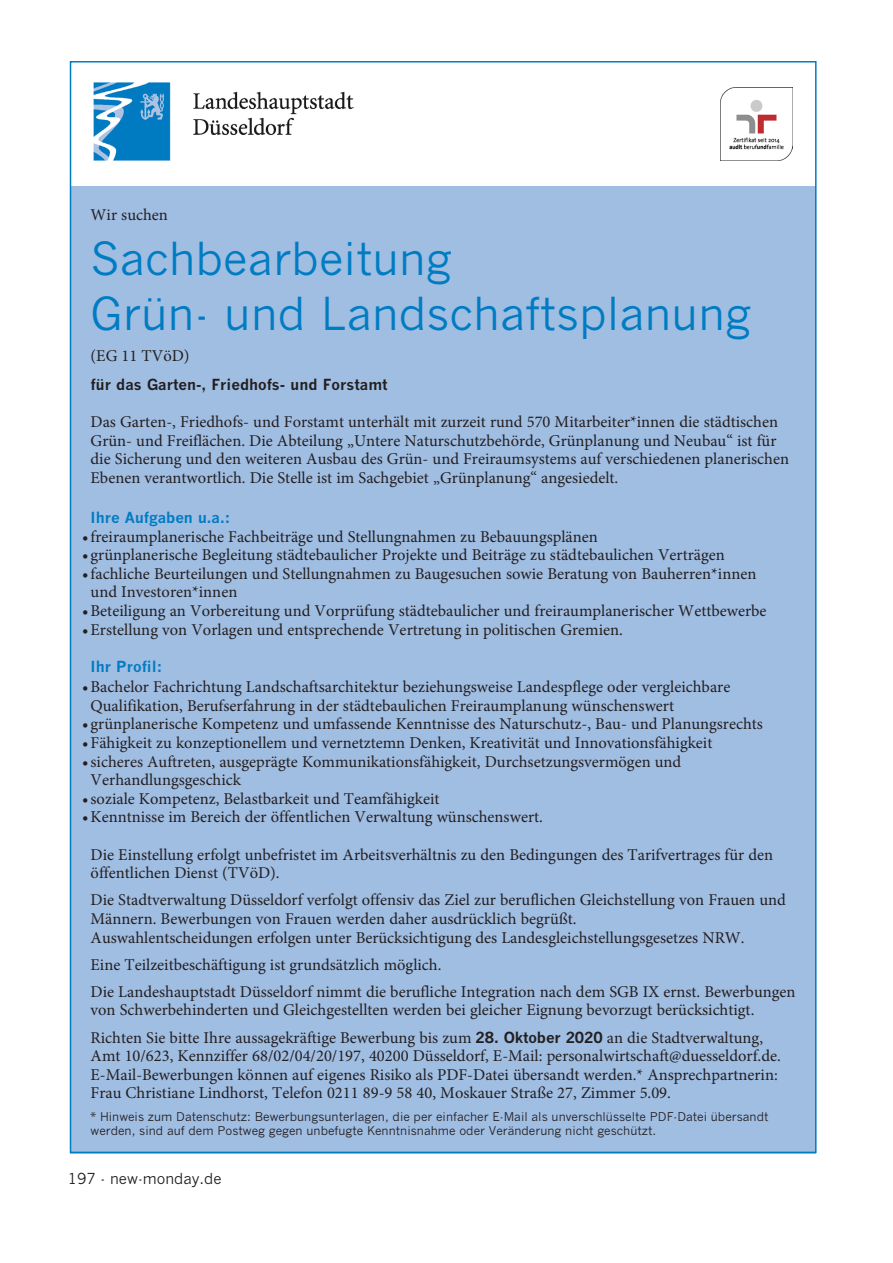
<style>
.page{position:relative;width:893px;height:1263px;background:#fff}
.page>*{position:absolute;margin:0;border:0;box-sizing:border-box;transform-origin:0 0}
.t1{font:45px/54.6px "News Gothic";color:#007cc2}
.t2{font:16.5px/18.6px "Minion Pro";color:#231f20}
.t3{font:700 15px "News Gothic";color:#231f20}
.t4{font:700 15px "News Gothic";color:#007cc2}
.t5{font:15px "News Gothic";color:#231f20}
.t6{font:12px/14.1px "News Gothic";color:#231f20}
.s1{font-family:"News Gothic";font-weight:700;font-size:15px}
</style>
<div class="page">
<div style="left:70px;top:186px;width:745px;height:967px;background:#a0bde2"></div>
<img style="left:93px;top:83px;width:260px;height:77px">
<img style="left:720px;top:88px;width:73px;height:72px">
<p class="t2" style="left:91px;top:206px;width:79px">Wir suchen</p>
<h1 class="t1" style="left:91px;top:231px;width:662px">Sachbearbeitung<br>Grün- und Landschaftsplanung</h1>
<p class="t2" style="left:91px;top:346px;width:101px">(EG 11 TVöD)</p>
<p class="t3" style="left:91px;top:375px;width:298px">für das Garten-, Friedhofs- und Forstamt</p>
<p class="t2" style="left:91px;top:412px;width:700px">Das Garten-, Friedhofs- und Forstamt unterhält mit zurzeit rund 570 Mitarbeiter*innen die städtischen Grün- und Freiflächen. Die Abteilung „Untere Naturschutzbehörde, Grünplanung und Neubau“ ist für die Sicherung und den weiteren Ausbau des Grün- und Freiraumsystems auf verschiedenen planerischen Ebenen verantwortlich. Die Stelle ist im Sachgebiet „Grünplanung“ angesiedelt.</p>
<p class="t4" style="left:91px;top:508px;width:141px">Ihre Aufgaben u.a.:</p>
<p class="t2" style="left:82px;top:527px;width:517px">•freiraumplanerische Fachbeiträge und Stellungnahmen zu Bebauungsplänen</p>
<p class="t2" style="left:82px;top:546px;width:644px">• grünplanerische Begleitung städtebaulicher Projekte und Beiträge zu städtebaulichen Verträgen</p>
<p class="t2" style="left:91px;top:564px;width:667px;text-indent:-8px">•fachliche Beurteilungen und Stellungnahmen zu Baugesuchen sowie Beratung von Bauherren*innen und Investoren*innen</p>
<p class="t2" style="left:82px;top:602px;width:686px">•Beteiligung an Vorbereitung und Vorprüfung städtebaulicher und freiraumplanerischer Wettbewerbe</p>
<p class="t2" style="left:82px;top:620px;width:542px">•Erstellung von Vorlagen und entsprechende Vertretung in politischen Gremien.</p>
<p class="t4" style="left:91px;top:657px;width:73px">Ihr Profil:</p>
<p class="t2" style="left:91px;top:677px;width:641px;text-indent:-8px">•Bachelor Fachrichtung Landschaftsarchitektur beziehungsweise Landespflege oder vergleichbare<br>Qualifikation, Berufserfahrung in der städtebaulichen Freiraumplanung wünschenswert</p>
<p class="t2" style="left:82px;top:715px;width:682px">• grünplanerische Kompetenz und umfassende Kenntnisse des Naturschutz-, Bau- und Planungsrechts</p>
<p class="t2" style="left:82px;top:733px;width:632px">•Fähigkeit zu konzeptionellem und vernetztemn Denken, Kreativität und Innovationsfähigkeit</p>
<p class="t2" style="left:91px;top:752px;width:592px;text-indent:-8px">•sicheres Auftreten, ausgeprägte Kommunikationsfähigkeit, Durchsetzungsvermögen und<br>Verhandlungsgeschick</p>
<p class="t2" style="left:82px;top:789px;width:359px">•soziale Kompetenz, Belastbarkeit und Teamfähigkeit</p>
<p class="t2" style="left:82px;top:808px;width:462px">•Kenntnisse im Bereich der öffentlichen Verwaltung wünschenswert.</p>
<p class="t2" style="left:91px;top:845px;width:684px">Die Einstellung erfolgt unbefristet im Arbeitsverhältnis zu den Bedingungen des Tarifvertrages für den öffentlichen Dienst (TVöD).</p>
<p class="t2" style="left:91px;top:891px;width:697px">Die Stadtverwaltung Düsseldorf verfolgt offensiv das Ziel zur beruflichen Gleichstellung von Frauen und<br>Männern. Bewerbungen von Frauen werden daher ausdrücklich begrüßt.<br>Auswahlentscheidungen erfolgen unter Berücksichtigung des Landesgleichstellungsgesetzes NRW.</p>
<p class="t2" style="left:91px;top:951px;width:706px;line-height:27.2px">Eine Teilzeitbeschäftigung ist grundsätzlich möglich.<br>Die Landeshauptstadt Düsseldorf nimmt die berufliche Integration nach dem SGB IX ernst. Bewerbungen</p>
<p class="t2" style="left:91px;top:997px;width:674px;line-height:27.2px">von Schwerbehinderten und Gleichgestellten werden bei gleicher Eignung bevorzugt berücksichtigt.<br>Richten Sie bitte Ihre aussagekräftige Bewerbung bis zum <span class="s1">28. Oktober 2020</span> an die Stadtverwaltung,</p>
<p class="t2" style="left:91px;top:1047px;width:692px">Amt 10/623, Kennziffer 68/02/04/20/197, 40200 Düsseldorf, E-Mail: personalwirtschaft@duesseldorf.de.<br>E-Mail-Bewerbungen können auf eigenes Risiko als PDF-Datei übersandt werden.* Ansprechpartnerin:<br>Frau Christiane Lindhorst, Telefon 0211 89-9 58 40, Moskauer Straße 27, Zimmer 5.09.</p>
<p class="t6" style="left:91px;top:1109px;width:679px">* Hinweis zum Datenschutz: Bewerbungsunterlagen, die per einfacher E-Mail als unverschlüsselte PDF-Datei übersandt werden, sind auf dem Postweg gegen unbefugte Kenntnisnahme oder Veränderung nicht geschützt.</p>
<p class="t5" style="left:68px;top:1169px;width:155px">197 - new-monday.de</p>
</div>
